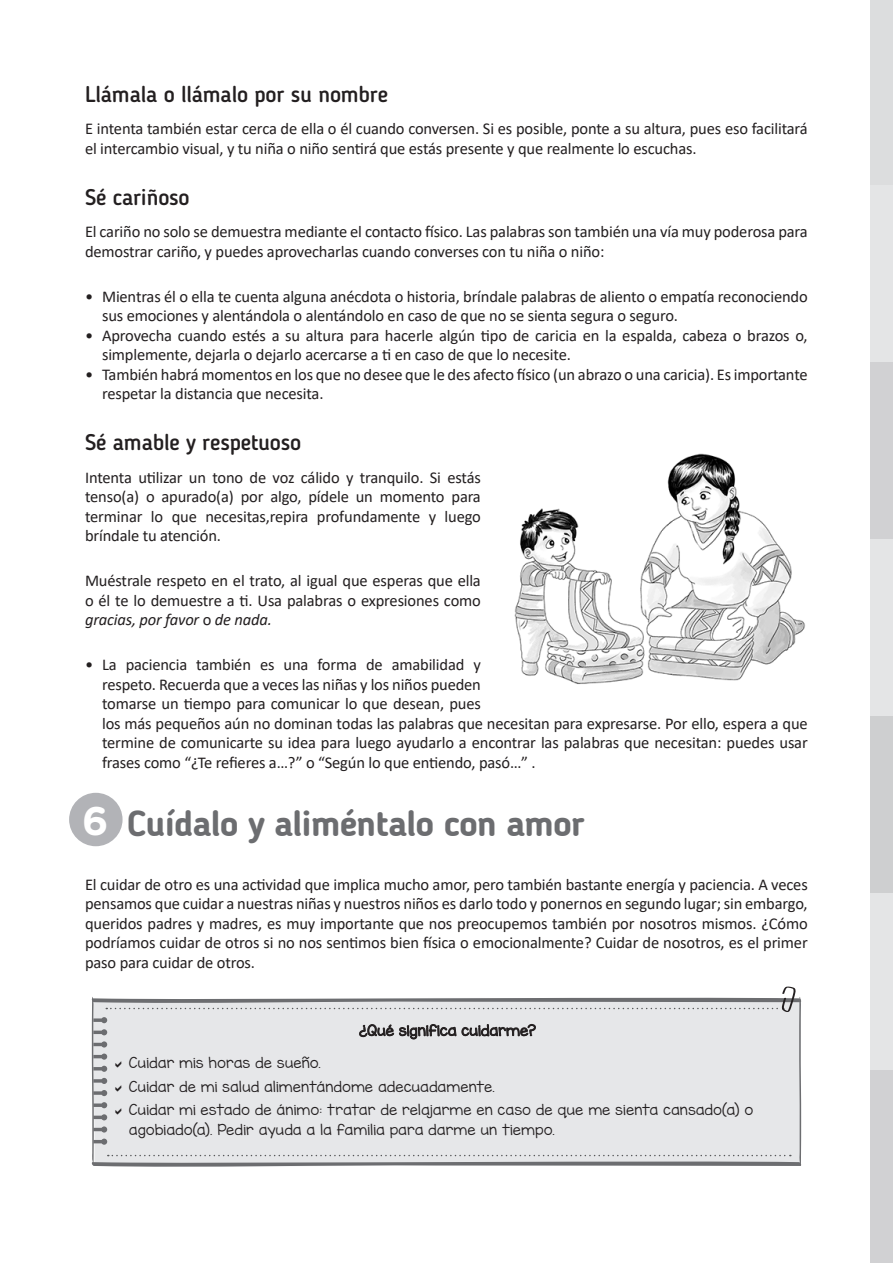
<style>
.page{position:relative;width:893px;height:1263px;background:#fff}
.page>*{position:absolute;margin:0;border:0;box-sizing:border-box;transform-origin:0 0}
.t1{font:700 39.9px "Gotham Rounded";color:#fff}
.t2{font:700 36px "Blogger Sans";letter-spacing:-.02em;color:#6c6d70}
.t3{font:500 22.5px "Blogger Sans";letter-spacing:-.01em;color:#231f20}
.PARRAFO_GENERAL{font:16.5px/19.5px "Calibri";letter-spacing:-.01em;color:#231f20}
.BLOQUE_VERDE{font:13.5px/19.5px "KG Miss Kindergarten";letter-spacing:.045em;color:#231f20}
.s1{font-style:italic}
</style>
<div class="page">
<div style="left:871px;top:893px;width:22px;height:177px;background:#e4e5e6"></div>
<div style="left:871px;top:1070px;width:22px;height:193px;background:#d1d1d3"></div>
<div style="left:871px;top:716px;width:22px;height:177px;background:#cecfd0"></div>
<div style="left:871px;top:539px;width:22px;height:177px;background:#e4e5e6"></div>
<div style="left:871px;top:362px;width:22px;height:177px;background:#d1d1d3"></div>
<div style="left:871px;top:184px;width:22px;height:178px;background:#e4e5e6"></div>
<div style="left:871px;top:0;width:22px;height:184px;background:#dcddde"></div>
<img style="left:514px;top:453px;width:291px;height:231px">
<div style="left:69px;top:793px;width:54px;height:53px;background:#b2b3b7;border-radius:50%"></div>
<svg style="left:91px;top:986px;width:711px;height:181px;background:#dfe0e2"></svg>
<p class="t3" style="left:85px;top:81px;width:305px">Llámala o llámalo por su nombre</p>
<p class="PARRAFO_GENERAL" style="left:85px;top:119px;width:724px">E intenta también estar cerca de ella o él cuando conversen. Si es posible, ponte a su altura, pues eso facilitará el intercambio visual, y tu niña o niño sentirá que estás presente y que realmente lo escuchas.</p>
<p class="t3" style="left:85px;top:184px;width:106px">Sé cariñoso</p>
<p class="PARRAFO_GENERAL" style="left:85px;top:222px;width:724px">El cariño no solo se demuestra mediante el contacto físico. Las palabras son también una vía muy poderosa para demostrar cariño, y puedes aprovecharlas cuando converses con tu niña o niño:</p>
<p class="PARRAFO_GENERAL" style="left:102px;top:286px;width:707px;text-indent:-17px">• Mientras él o ella te cuenta alguna anécdota o historia, bríndale palabras de aliento o empatía reconociendo sus emociones y alentándola o alentándolo en caso de que no se sienta segura o seguro.</p>
<p class="PARRAFO_GENERAL" style="left:102px;top:325px;width:707px;text-indent:-17px">• Aprovecha cuando estés a su altura para hacerle algún tipo de caricia en la espalda, cabeza o brazos o, simplemente, dejarla o dejarlo acercarse a ti en caso de que lo necesite.</p>
<p class="PARRAFO_GENERAL" style="left:102px;top:364px;width:707px;text-indent:-17px">• También habrá momentos en los que no desee que le des afecto físico (un abrazo o una caricia). Es importante respetar la distancia que necesita.</p>
<p class="t3" style="left:85px;top:429px;width:218px">Sé amable y respetuoso</p>
<p class="PARRAFO_GENERAL" style="left:85px;top:467px;width:397px;text-align:justify">Intenta utilizar un tono de voz cálido y tranquilo. Si estás tenso(a) o apurado(a) por algo, pídele un momento para terminar lo que necesitas,repira profundamente y luego bríndale tu atención.</p>
<p class="PARRAFO_GENERAL" style="left:85px;top:570px;width:397px;text-align:justify">Muéstrale respeto en el trato, al igual que esperas que ella o él te lo demuestre a ti. Usa palabras o expresiones como <span class="s1">gracias, por favor</span> o <span class="s1">de nada.</span></p>
<p class="PARRAFO_GENERAL" style="left:102px;top:654px;width:707px;text-indent:-17px">• La paciencia también es una forma de amabilidad y<br>respeto. Recuerda que a veces las niñas y los niños pueden<br>tomarse un tiempo para comunicar lo que desean, pues<br>los más pequeños aún no dominan todas las palabras que necesitan para expresarse. Por ello, espera a que termine de comunicarte su idea para luego ayudarlo a encontrar las palabras que necesitan: puedes usar frases como “¿Te refieres a…?” o “Según lo que entiendo, pasó…” .</p>
<p class="t2" style="left:128px;top:802px;width:459px">Cuídalo y aliméntalo con amor</p>
<p class="PARRAFO_GENERAL" style="left:85px;top:874px;width:724px;text-align:justify">El cuidar de otro es una actividad que implica mucho amor, pero también bastante energía y paciencia. A veces pensamos que cuidar a nuestras niñas y nuestros niños es darlo todo y ponernos en segundo lugar; sin embargo, queridos padres y madres, es muy importante que nos preocupemos también por nosotros mismos. ¿Cómo podríamos cuidar de otros si no nos sentimos bien física o emocionalmente? Cuidar de nosotros, es el primer paso para cuidar de otros.</p>
<p class="t1" style="left:82px;top:792px;width:28px">6</p>
<p class="BLOQUE_VERDE" style="left:359px;top:1020px;width:178px">¿Qué significa cuidarme?</p>
<p class="BLOQUE_VERDE" style="left:129px;top:1053px;width:193px">Cuidar mis horas de sueño.</p>
<p class="BLOQUE_VERDE" style="left:129px;top:1076px;width:367px">Cuidar de mi salud alimentándome adecuadamente.</p>
<p class="BLOQUE_VERDE" style="left:129px;top:1100px;width:625px">Cuidar mi estado de ánimo: tratar de relajarme en caso de que me sienta cansado(a) o agobiado(a). Pedir ayuda a la familia para darme un tiempo.</p>
</div>
